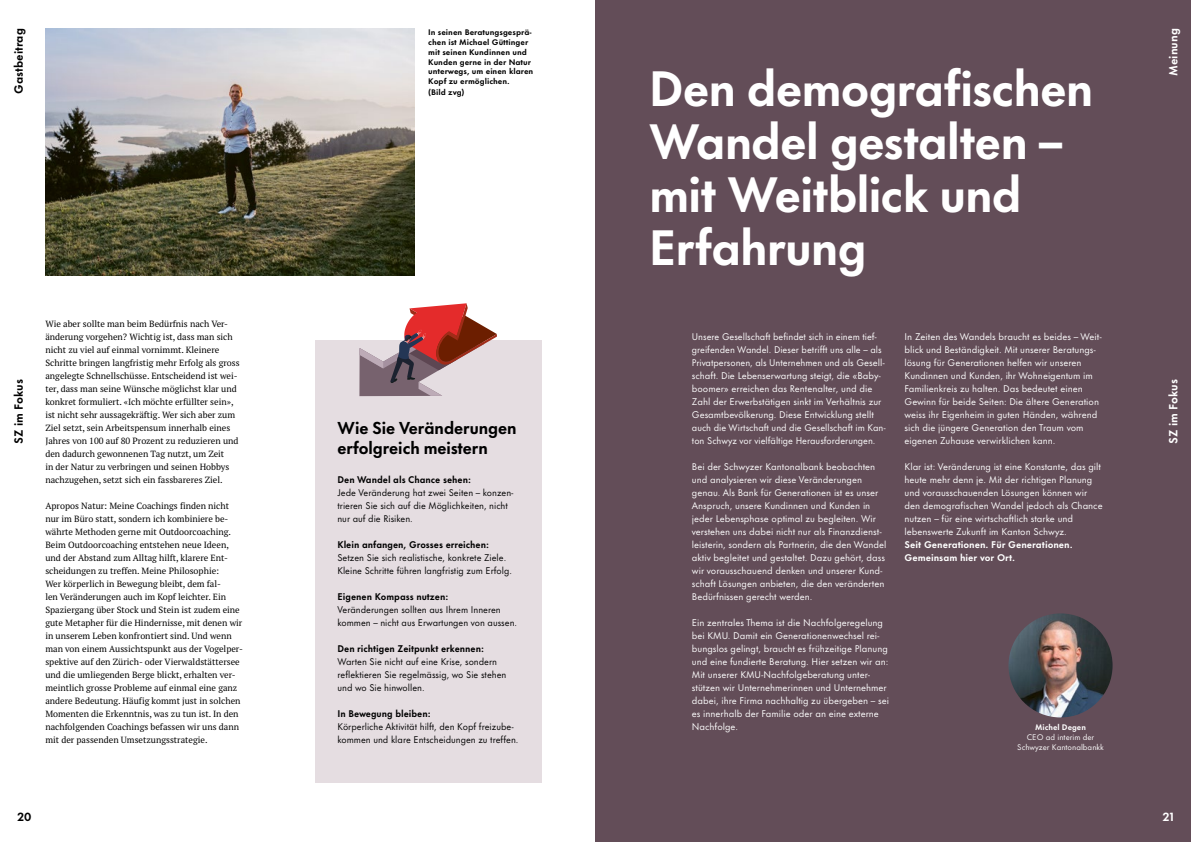
<style>
.page{position:relative;width:1191px;height:842px;background:#fff}
.page>*{position:absolute;margin:0;border:0;box-sizing:border-box;transform-origin:0 0}
.t1{font:700 46px/53px "Futura Now Headline";letter-spacing:-.01em;color:#fff}
.t2{font:700 16px/20px "Futura Now Headline";color:#000}
.t3{font:700 11px "Futura Now Text";color:#000}
.t4{font:700 11px "Futura Now Text";color:#fff}
.t5{font:9px/13px "Futura Now Text";color:#fff}
.t6{font:9px/13px "PT Serif Pro";color:#000}
.t7{font:9px/13px "Futura Now Text";color:#000}
.t8{font:700 9px "Futura Now Text";color:#000}
.t9{font:700 9px/13px "Futura Now Text";color:#fff}
.t10{font:700 7.5px/10px "Futura Now Text";color:#000}
.t11{font:7.5px/10px "Futura Now Text";color:#fff;text-align:center}
.t12{font:700 7.5px "Futura Now Text";color:#fff}
</style>
<div class="page">
<div style="left:595px;top:0;width:596px;height:842px;background:#634d58"></div>
<img style="left:45px;top:28px;width:369px;height:247px">
<div style="left:315px;top:340px;width:226px;height:442px;background:#e5dde1"></div>
<img style="left:1008px;top:613px;width:104px;height:104px;border-radius:52px">
<svg style="left:359px;top:303px;width:138px;height:93px"></svg>
<p class="t3" style="left:9px;top:94px;width:67px;rotate:-90deg">Gastbeitrag</p>
<p class="t3" style="left:9px;top:444px;width:66px;rotate:-90deg">SZ im Fokus</p>
<p class="t6" style="left:45px;top:317px;width:196px">Wie aber sollte man beim Bedürfnis nach Ver&shy;änderung vorgehen? Wichtig ist, dass man sich nicht zu viel auf einmal vornimmt. Kleinere Schritte bringen langfristig mehr Erfolg als gross angelegte Schnellschüsse. Entscheidend ist wei&shy;ter, dass man seine Wünsche möglichst klar und konkret formuliert. «Ich möchte erfüllter sein», ist nicht sehr aussagekräftig. Wer sich aber zum Ziel setzt, sein Arbeitspensum innerhalb eines Jahres von 100 auf 80 Prozent zu reduzieren und den dadurch gewonnenen Tag nutzt, um Zeit<br>in der Natur zu verbringen und seinen Hobbys nachzugehen, setzt sich ein fassbareres Ziel.</p>
<p class="t6" style="left:45px;top:499px;width:199px">Apropos Natur: Meine Coachings finden nicht nur im Büro statt, sondern ich kombiniere be&shy;währte Methoden gerne mit Outdoorcoaching.<br>Beim Outdoorcoaching entstehen neue Ideen, und der Abstand zum Alltag hilft, klarere Ent&shy;scheidungen zu treffen. Meine Philosophie:<br>Wer körperlich in Bewegung bleibt, dem fal-<br>len Veränderungen auch im Kopf leichter. Ein Spaziergang über Stock und Stein ist zudem eine gute Metapher für die Hindernisse, mit denen wir in unserem Leben konfrontiert sind. Und wenn man von einem Aussichtspunkt aus der Vogelper&shy;spektive auf den Zürich- oder Vierwaldstättersee und die umliegenden Berge blickt, erhalten ver&shy;meintlich grosse Probleme auf einmal eine ganz andere Bedeutung. Häufig kommt just in solchen Momenten die Erkenntnis, was zu tun ist. In den nachfolgenden Coachings befassen wir uns dann mit der passenden Umsetzungsstrategie.</p>
<p class="t10" style="left:428px;top:26px;width:107px">In seinen Beratungsgesprä&shy;chen ist Michael Güttinger mit seinen Kundinnen und<br>Kunden gerne in der Natur unterwegs, um einen klaren<br>Kopf zu ermöglichen.<br>(Bild zvg)</p>
<h2 class="t2" style="left:337px;top:416px;width:181px">Wie Sie Veränderungen erfolgreich meistern</h2>
<p class="t8" style="left:337px;top:472px;width:135px">Den Wandel als Chance sehen:</p>
<p class="t7" style="left:337px;top:486px;width:178px">Jede Veränderung hat zwei Seiten – konzen&shy;trieren Sie sich auf die Möglichkeiten, nicht nur auf die Risiken.</p>
<p class="t8" style="left:337px;top:537px;width:153px">Klein anfangen, Grosses erreichen:</p>
<p class="t7" style="left:337px;top:551px;width:176px">Setzen Sie sich realistische, konkrete Ziele.<br>Kleine Schritte führen langfristig zum Erfolg.</p>
<p class="t8" style="left:337px;top:589px;width:112px">Eigenen Kompass nutzen:</p>
<p class="t7" style="left:337px;top:603px;width:181px">Veränderungen sollten aus Ihrem Inneren kommen – nicht aus Erwartungen von aussen.</p>
<p class="t8" style="left:337px;top:641px;width:148px">Den richtigen Zeitpunkt erkennen:</p>
<p class="t7" style="left:337px;top:655px;width:170px">Warten Sie nicht auf eine Krise, sondern reflektieren Sie regelmässig, wo Sie stehen und wo Sie hinwollen.</p>
<p class="t8" style="left:337px;top:706px;width:95px">In Bewegung bleiben:</p>
<p class="t7" style="left:337px;top:720px;width:182px">Körperliche Aktivität hilft, den Kopf freizube&shy;kommen und klare Entscheidungen zu treffen.</p>
<h1 class="t1" style="left:649px;top:59px;width:445px">Den demografischen<br>Wandel gestalten – mit Weitblick und<br>Erfahrung</h1>
<p class="t5" style="left:692px;top:330px;width:195px">Unsere Gesellschaft befindet sich in einem tief&shy;greifenden Wandel. Dieser betrifft uns alle – als Privatpersonen, als Unternehmen und als Gesell&shy;schaft. Die Lebenserwartung steigt, die «Baby&shy;boomer» erreichen das Rentenalter, und die Zahl der Erwerbstätigen sinkt im Verhältnis zur Gesamtbevölkerung. Diese Entwicklung stellt auch die Wirtschaft und die Gesellschaft im Kan&shy;ton Schwyz vor vielfältige Herausforderungen.</p>
<p class="t5" style="left:692px;top:460px;width:196px">Bei der Schwyzer Kantonalbank beobachten und analysieren wir diese Veränderungen genau. Als Bank für Generationen ist es unser Anspruch, unsere Kundinnen und Kunden in jeder Lebensphase optimal zu begleiten. Wir verstehen uns dabei nicht nur als Finanzdienst&shy;leisterin, sondern als Partnerin, die den Wandel aktiv begleitet und gestaltet. Dazu gehört, dass wir vorausschauend denken und unserer Kund&shy;schaft Lösungen anbieten, die den veränderten Bedürfnissen gerecht werden.</p>
<p class="t5" style="left:692px;top:616px;width:199px">Ein zentrales Thema ist die Nachfolgeregelung bei KMU. Damit ein Generationenwechsel rei&shy;bungslos gelingt, braucht es frühzeitige Planung und eine fundierte Beratung. Hier setzen wir an:<br>Mit unserer KMU-Nachfolgeberatung unter&shy;stützen wir Unternehmerinnen und Unternehmer dabei, ihre Firma nachhaltig zu übergeben – sei es innerhalb der Familie oder an eine externe Nachfolge.</p>
<p class="t5" style="left:904px;top:330px;width:199px">In Zeiten des Wandels braucht es beides – Weit&shy;blick und Beständigkeit. Mit unserer Beratungs&shy;lösung für Generationen helfen wir unseren Kundinnen und Kunden, ihr Wohneigentum im Familienkreis zu halten. Das bedeutet einen Gewinn für beide Seiten: Die ältere Generation weiss ihr Eigenheim in guten Händen, während sich die jüngere Generation den Traum vom eigenen Zuhause verwirklichen kann.</p>
<p class="t5" style="left:904px;top:460px;width:199px">Klar ist: Veränderung ist eine Konstante, das gilt heute mehr denn je. Mit der richtigen Planung und vorausschauenden Lösungen können wir den demografischen Wandel jedoch als Chance nutzen – für eine wirtschaftlich starke und lebenswerte Zukunft im Kanton Schwyz.</p>
<p class="t9" style="left:904px;top:538px;width:170px">Seit Generationen. Für Generationen.<br>Gemeinsam hier vor Ort.</p>
<p class="t12" style="left:1035px;top:721px;width:52px">Michel Degen</p>
<p class="t11" style="left:1017px;top:732px;width:88px">CEO ad interim der<br>Schwyzer Kantonalbankk</p>
<p class="t4" style="left:1163px;top:76px;width:49px;rotate:-90deg">Meinung</p>
<p class="t4" style="left:1163px;top:444px;width:66px;rotate:-90deg">SZ im Fokus</p>
<p class="t3" style="left:17px;top:808px;width:16px">20</p>
<p class="t4" style="left:1162px;top:808px;width:13px">21</p>
</div>
